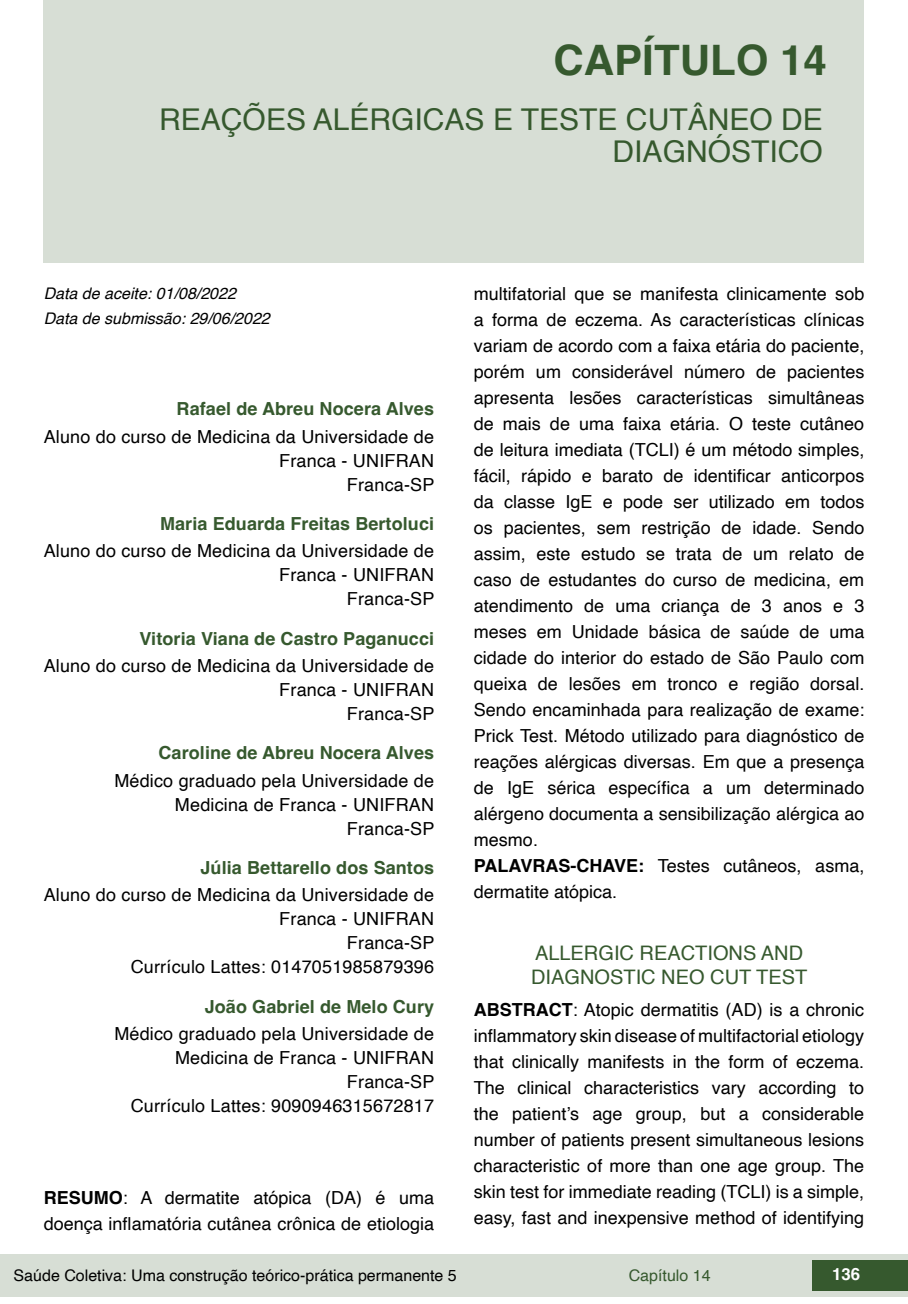
<style>
.page{position:relative;width:908px;height:1304px;background:#fff}
.page>*{position:absolute;margin:0;border:0;box-sizing:border-box;transform-origin:0 0}
.t1{font:700 42px "Helvetica";color:#36592e}
.t2{font:30px/32px "Helvetica";color:#36592e;text-align:right}
.t3{font:20px/24px "Helvetica";color:#36592e}
.t4{font:18px/26px "Helvetica";color:#000;text-align:right}
.t5{font:700 18px "Helvetica";letter-spacing:.005em;color:#36592e}
.t6{font:700 16.8px "Helvetica";color:#fff}
.t7{font:16px "Helvetica";color:#000}
.t8{font:italic 16px "Helvetica";color:#000}
.t9{font:16px "Helvetica";color:#36592e}
.s1{font-weight:700}
</style>
<div class="page">
<div style="left:0;top:1254px;width:906px;height:43px;background:#d7ded5"></div>
<div style="left:812px;top:1261px;width:95px;height:30px;background:#36592e"></div>
<div style="left:44px;top:0;width:819px;height:263px;background:#d7ded5"></div>
<h1 class="t1" style="left:553px;top:35px;width:275px">CAPÍTULO 14</h1>
<h2 class="t2" style="left:159px;top:104px;width:664px">REAÇÕES ALÉRGICAS E TESTE CUTÂNEO DE<br>DIAGNÓSTICO</h2>
<p class="t8" style="left:44px;top:280px;width:194px">Data de aceite: 01/08/2022</p>
<p class="t8" style="left:44px;top:306px;width:227px">Data de submissão: 29/06/2022</p>
<p class="t5" style="left:176px;top:398px;width:259px">Rafael de Abreu Nocera Alves</p>
<p class="t4" style="left:44px;top:425px;width:392px;line-height:24px">Aluno do curso de Medicina da Universidade de<br>Franca - UNIFRAN<br>Franca-SP</p>
<p class="t5" style="left:160px;top:513px;width:275px">Maria Eduarda Freitas Bertoluci</p>
<p class="t4" style="left:44px;top:540px;width:392px;line-height:24px">Aluno do curso de Medicina da Universidade de<br>Franca - UNIFRAN<br>Franca-SP</p>
<p class="t5" style="left:139px;top:627px;width:296px">Vitoria Viana de Castro Paganucci</p>
<p class="t4" style="left:44px;top:654px;width:392px;line-height:24px">Aluno do curso de Medicina da Universidade de<br>Franca - UNIFRAN<br>Franca-SP</p>
<p class="t5" style="left:158px;top:742px;width:277px">Caroline de Abreu Nocera Alves</p>
<p class="t4" style="left:114px;top:769px;width:321px;line-height:24px">Médico graduado pela Universidade de<br>Medicina de Franca - UNIFRAN<br>Franca-SP</p>
<p class="t5" style="left:200px;top:857px;width:235px">Júlia Bettarello dos Santos</p>
<p class="t4" style="left:44px;top:884px;width:392px;line-height:24px">Aluno do curso de Medicina da Universidade de<br>Franca - UNIFRAN<br>Franca-SP<br>Currículo Lattes: 0147051985879396</p>
<p class="t5" style="left:205px;top:995px;width:231px">João Gabriel de Melo Cury</p>
<p class="t4" style="left:114px;top:1022px;width:321px;line-height:24px">Médico graduado pela Universidade de<br>Medicina de Franca - UNIFRAN<br>Franca-SP<br>Currículo Lattes: 9090946315672817</p>
<p class="t4" style="left:44px;top:1185px;width:392px;text-align:left"><span class="s1">RESUMO</span>: A dermatite atópica (DA) é uma doença inflamatória cutânea crônica de etiologia</p>
<p class="t4" style="left:473px;top:281px;width:392px;text-align:left">multifatorial que se manifesta clinicamente sob a forma de eczema. As características clínicas variam de acordo com a faixa etária do paciente, porém um considerável número de pacientes apresenta lesões características simultâneas de mais de uma faixa etária. O teste cutâneo de leitura imediata (TCLI) é um método simples, fácil, rápido e barato de identificar anticorpos da classe IgE e pode ser utilizado em todos os pacientes, sem restrição de idade. Sendo assim, este estudo se trata de um relato de caso de estudantes do curso de medicina, em atendimento de uma criança de 3 anos e 3 meses em Unidade básica de saúde de uma cidade do interior do estado de São Paulo com queixa de lesões em tronco e região dorsal.<br>Sendo encaminhada para realização de exame:<br>Prick Test. Método utilizado para diagnóstico de reações alérgicas diversas. Em que a presença de IgE sérica específica a um determinado alérgeno documenta a sensibilização alérgica ao mesmo.<br><span class="s1">PALAVRAS-CHAVE:</span> Testes cutâneos, asma, dermatite atópica.</p>
<p class="t3" style="left:531px;top:942px;width:277px">ALLERGIC REACTIONS AND<br>DIAGNOSTIC NEO CUT TEST</p>
<p class="t4" style="left:473px;top:997px;width:392px;text-align:justify"><span class="s1">ABSTRACT</span>: Atopic dermatitis (AD) is a chronic inflammatory skin disease of multifactorial etiology that clinically manifests in the form of eczema.<br>The clinical characteristics vary according to the patient’s age group, but a considerable number of patients present simultaneous lesions characteristic of more than one age group. The skin test for immediate reading (TCLI) is a simple, easy, fast and inexpensive method of identifying</p>
<p class="t7" style="left:14px;top:1263px;width:444px">Saúde Coletiva: Uma construção teórico-prática permanente 5</p>
<p class="t9" style="left:628px;top:1263px;width:83px">Capítulo 14</p>
<p class="t6" style="left:831px;top:1264px;width:30px">136</p>
</div>
